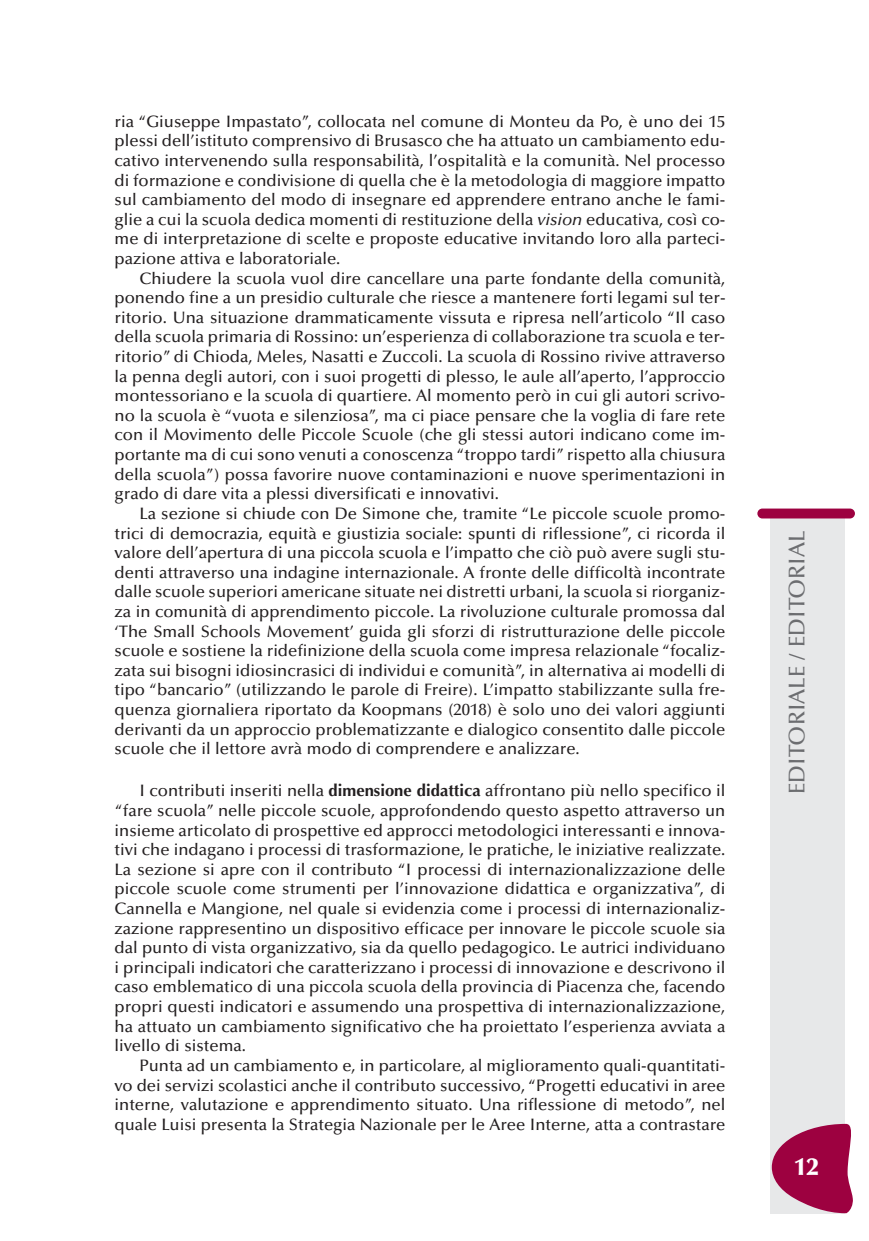
<style>
.page{position:relative;width:869px;height:1241px;background:#fff}
.page>*{position:absolute;margin:0;border:0;box-sizing:border-box;transform-origin:0 0}
.t1{font:900 24.5px "Optima";color:#fff}
.t2{font:500 22.75px "Optima";color:#6c6d70}
.t3{font:500 16.62px/19.6px "Optima";color:#231f20;text-align:justify}
.s1{font-style:italic}
.s2{font-weight:700}
</style>
<div class="page">
<div style="left:770px;top:516px;width:74px;height:697px;background:#e7e8e9"></div>
<div style="left:757px;top:508px;width:97px;height:10px;background:#9d0140;border-radius:5px"></div>
<svg style="left:771px;top:1123px;width:82px;height:89px"></svg>
<p class="t3" style="left:115px;top:113px;width:612px">ria “Giuseppe Impastato”, collocata nel comune di Monteu da Po, è uno dei 15 plessi dell’istituto comprensivo di Brusasco che ha attuato un cambiamento edu&shy;cativo intervenendo sulla responsabilità, l’ospitalità e la comunità. Nel processo di formazione e condivisione di quella che è la metodologia di maggiore impatto sul cambiamento del modo di insegnare ed apprendere entrano anche le fami&shy;glie a cui la scuola dedica momenti di restituzione della <span class="s1">vision</span> educativa, così co&shy;me di interpretazione di scelte e proposte educative invitando loro alla parteci&shy;pazione attiva e laboratoriale.</p>
<p class="t3" style="left:115px;top:270px;width:612px;text-indent:25px">Chiudere la scuola vuol dire cancellare una parte fondante della comunità, ponendo fine a un presidio culturale che riesce a mantenere forti legami sul ter&shy;ritorio. Una situazione drammaticamente vissuta e ripresa nell’articolo “Il caso della scuola primaria di Rossino: un’esperienza di collaborazione tra scuola e ter&shy;ritorio” di Chioda, Meles, Nasatti e Zuccoli. La scuola di Rossino rivive attraverso la penna degli autori, con i suoi progetti di plesso, le aule all’aperto, l’approccio montessoriano e la scuola di quartiere. Al momento però in cui gli autori scrivo&shy;no la scuola è “vuota e silenziosa”, ma ci piace pensare che la voglia di fare rete con il Movimento delle Piccole Scuole (che gli stessi autori indicano come im&shy;portante ma di cui sono venuti a conoscenza “troppo tardi” rispetto alla chiusura della scuola”) possa favorire nuove contaminazioni e nuove sperimentazioni in grado di dare vita a plessi diversificati e innovativi.</p>
<p class="t3" style="left:115px;top:505px;width:612px;text-indent:25px">La sezione si chiude con De Simone che, tramite “Le piccole scuole promo&shy;trici di democrazia, equità e giustizia sociale: spunti di riflessione”, ci ricorda il valore dell’apertura di una piccola scuola e l’impatto che ciò può avere sugli stu&shy;denti attraverso una indagine internazionale. A fronte delle difficoltà incontrate dalle scuole superiori americane situate nei distretti urbani, la scuola si riorganiz&shy;za in comunità di apprendimento piccole. La rivoluzione culturale promossa dal ‘The Small Schools Movement’ guida gli sforzi di ristrutturazione delle piccole scuole e sostiene la ridefinizione della scuola come impresa relazionale “focaliz&shy;zata sui bisogni idiosincrasici di individui e comunità”, in alternativa ai modelli di tipo “bancario” (utilizzando le parole di Freire). L’impatto stabilizzante sulla fre&shy;quenza giornaliera riportato da Koopmans (2018) è solo uno dei valori aggiunti derivanti da un approccio problematizzante e dialogico consentito dalle piccole scuole che il lettore avrà modo di comprendere e analizzare.</p>
<p class="t3" style="left:115px;top:782px;width:612px;text-indent:25px">I contributi inseriti nella <span class="s2">dimensione didattica</span> affrontano più nello specifico il “fare scuola” nelle piccole scuole, approfondendo questo aspetto attraverso un insieme articolato di prospettive ed approcci metodologici interessanti e innova&shy;tivi che indagano i processi di trasformazione, le pratiche, le iniziative realizzate.<br>La sezione si apre con il contributo “I processi di internazionalizzazione delle piccole scuole come strumenti per l’innovazione didattica e organizzativa”, di Cannella e Mangione, nel quale si evidenzia come i processi di internazionaliz&shy;zazione rappresentino un dispositivo efficace per innovare le piccole scuole sia dal punto di vista organizzativo, sia da quello pedagogico. Le autrici individuano i principali indicatori che caratterizzano i processi di innovazione e descrivono il caso emblematico di una piccola scuola della provincia di Piacenza che, facendo propri questi indicatori e assumendo una prospettiva di internazionalizzazione, ha attuato un cambiamento significativo che ha proiettato l’esperienza avviata a livello di sistema.</p>
<p class="t3" style="left:115px;top:1056px;width:612px;text-indent:25px">Punta ad un cambiamento e, in particolare, al miglioramento quali-quantitati&shy;vo dei servizi scolastici anche il contributo successivo, “Progetti educativi in aree interne, valutazione e apprendimento situato. Una riflessione di metodo”, nel quale Luisi presenta la Strategia Nazionale per le Aree Interne, atta a contrastare</p>
<h2 class="t2" style="left:787px;top:793px;width:265px;rotate:-90deg">EDITORIALE / EDITORIAL</h2>
<h1 class="t1" style="left:793px;top:1156px;width:26px">12</h1>
</div>
